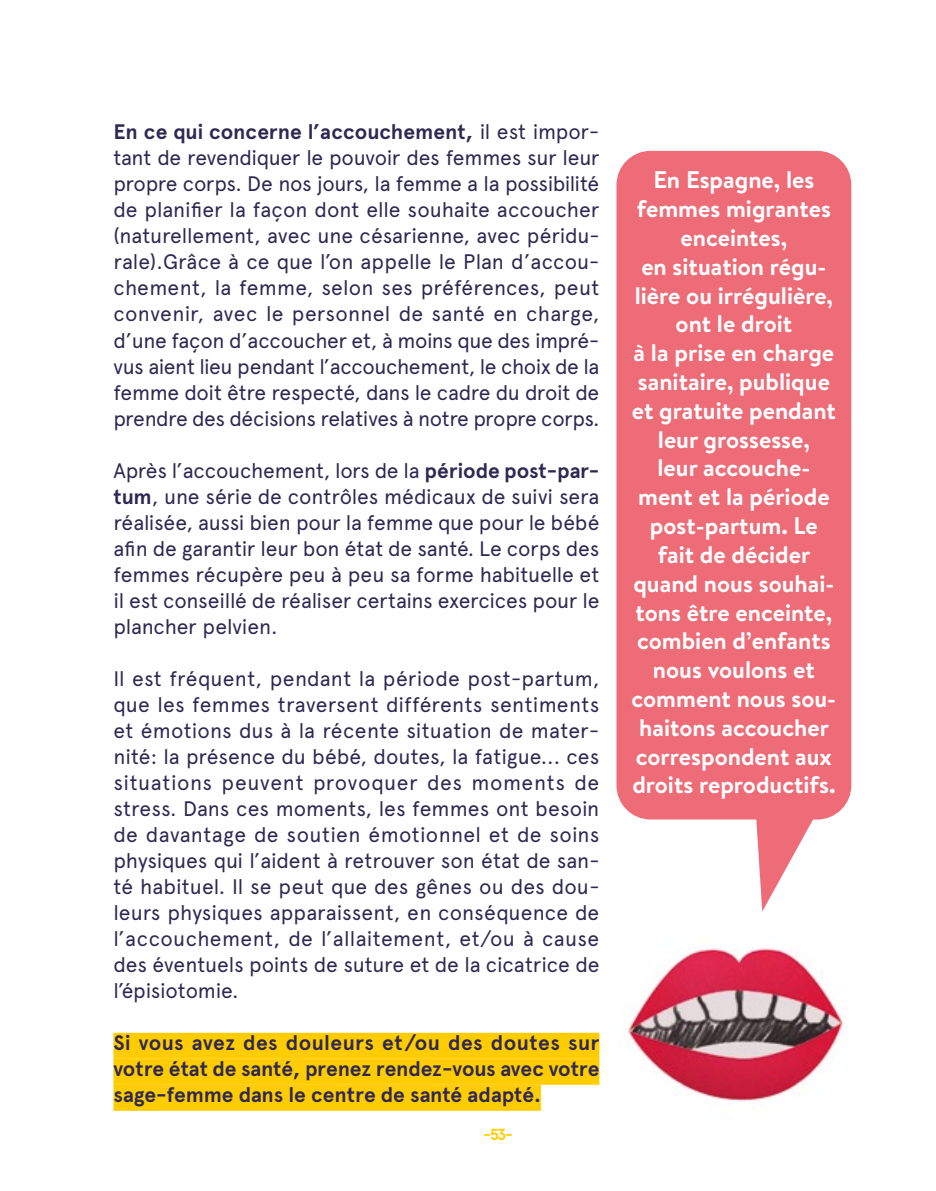
<style>
.page{position:relative;width:936px;height:1191px;background:#fff}
.page>*{position:absolute;margin:0;border:0;box-sizing:border-box;transform-origin:0 0}
.t1{font:700 24px/28.8px "Brandon Text";color:#fff;text-align:center}
.t2{font:21px/26px "Apercu";letter-spacing:-.015em;color:#2f2852;text-align:justify}
.t3{font:700 21px/26px "Apercu";letter-spacing:-.005em;color:#2f2852;text-align:justify}
.t4{font:700 16px "Apercu Mono";color:#fc0}
.s1{font-weight:700}
</style>
<div class="page">
<div style="left:113px;top:1032px;width:486px;height:26px;background:#fc0"></div>
<div style="left:113px;top:1058px;width:486px;height:26px;background:#fc0"></div>
<div style="left:113px;top:1084px;width:428px;height:26px;background:#fc0"></div>
<div style="left:616px;top:151px;width:235px;height:668px;background:#ed6c77;border-radius:34px"></div>
<svg style="left:755px;top:811px;width:84px;height:100px"></svg>
<img style="left:627px;top:948px;width:219px;height:154px">
<p class="t2" style="left:113px;top:119px;width:487px"><span class="s1">En ce qui concerne l’accouchement,</span> il est impor&shy;tant de revendiquer le pouvoir des femmes sur leur propre corps. De nos jours, la femme a la possibilité de planifier la façon dont elle souhaite accoucher (naturellement, avec une césarienne, avec péridu&shy;rale).Grâce à ce que l’on appelle le Plan d’accou&shy;chement, la femme, selon ses préférences, peut convenir, avec le personnel de santé en charge, d’une façon d’accoucher et, à moins que des impré&shy;vus aient lieu pendant l’accouchement, le choix de la femme doit être respecté, dans le cadre du droit de prendre des décisions relatives à notre propre corps.</p>
<p class="t2" style="left:113px;top:457px;width:487px">Après l’accouchement, lors de la <span class="s1">période post-par&shy;tum</span>, une série de contrôles médicaux de suivi sera réalisée, aussi bien pour la femme que pour le bébé afin de garantir leur bon état de santé. Le corps des femmes récupère peu à peu sa forme habituelle et il est conseillé de réaliser certains exercices pour le plancher pelvien.</p>
<p class="t2" style="left:113px;top:665px;width:487px">Il est fréquent, pendant la période post-partum, que les femmes traversent différents sentiments et émotions dus à la récente situation de mater&shy;nité: la présence du bébé, doutes, la fatigue... ces situations peuvent provoquer des moments de stress. Dans ces moments, les femmes ont besoin de davantage de soutien émotionnel et de soins physiques qui l’aident à retrouver son état de san&shy;té habituel. Il se peut que des gênes ou des dou&shy;leurs physiques apparaissent, en conséquence de l’accouchement, de l’allaitement, et/ou à cause des éventuels points de suture et de la cicatrice de l’épisiotomie.</p>
<p class="t3" style="left:113px;top:1029px;width:487px">Si vous avez des douleurs et/ou des doutes sur votre état de santé, prenez rendez-vous avec votre sage-femme dans le centre de santé adapté.</p>
<p class="t4" style="left:482px;top:1122px;width:33px">-53-</p>
<p class="t1" style="left:631px;top:165px;width:206px">En Espagne, les femmes migrantes enceintes,<br>en situation régu&shy;lière ou irrégulière, ont le droit<br>à la prise en charge sanitaire, publique et gratuite pendant leur grossesse,<br>leur accouche&shy;ment et la période post-partum. Le fait de décider quand nous souhai&shy;tons être enceinte, combien d’enfants nous voulons et comment nous sou&shy;haitons accoucher correspondent aux droits reproductifs.</p>
</div>
